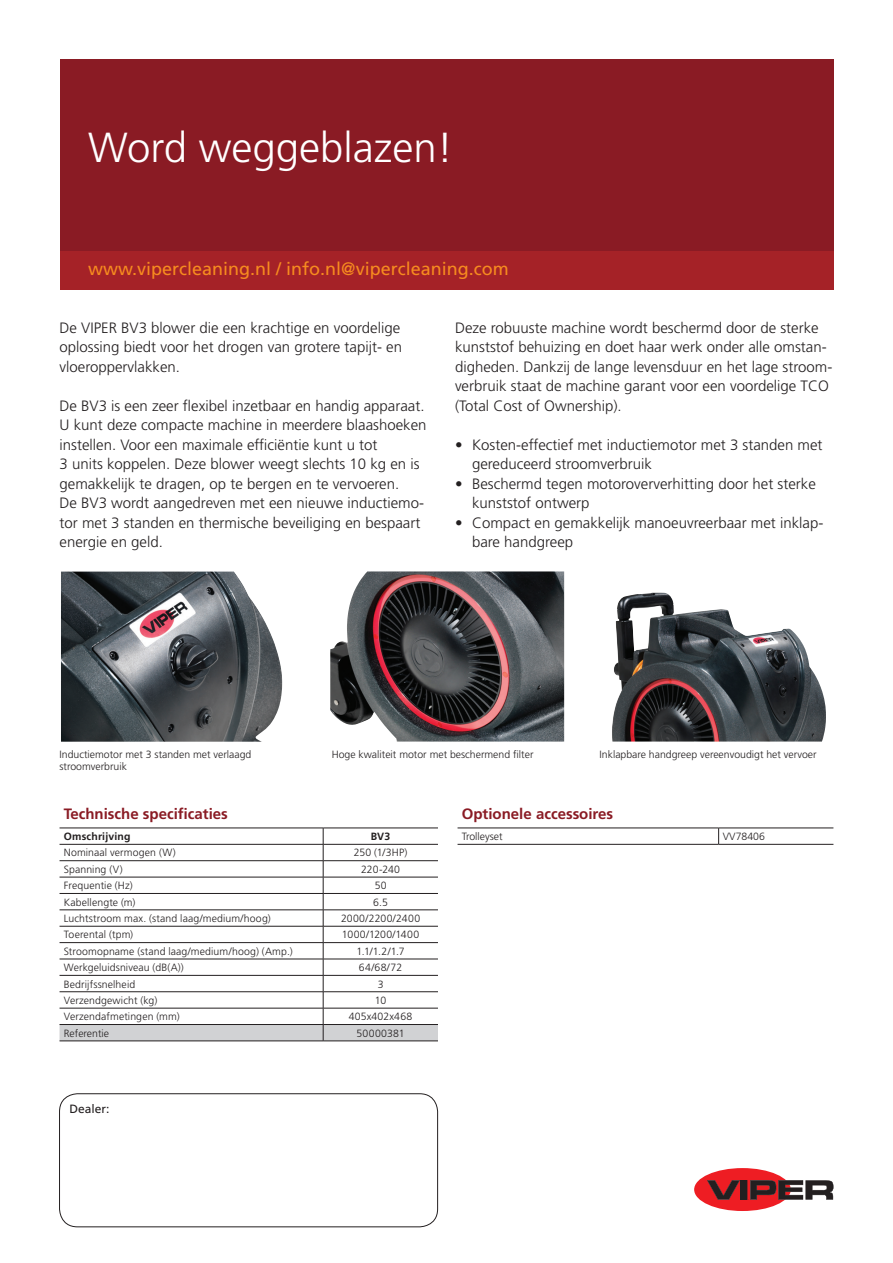
<style>
.page{position:relative;width:893px;height:1263px;background:#fff}
.page>*{position:absolute;margin:0;border:0;box-sizing:border-box;transform-origin:0 0}
.t1{font:300 42px "Frutiger LT Std";color:#fff}
.t2{font:18px "Frutiger LT Std";color:#f68b1f}
.t3{font:300 15px/19.5px "Frutiger LT Std";color:#231f20}
.t4{font:700 15px "Frutiger LT Std";color:#8a1b24}
.t5{font:12px "Frutiger LT Std";color:#231f20}
.t6{font:300 10.5px/12px "Frutiger LT Std";letter-spacing:.005em;color:#231f20}
.t7{font:300 10.5px "Frutiger LT Std";letter-spacing:.03em;color:#231f20}
.t8{font:700 10.5px "Frutiger LT Std";letter-spacing:.015em;color:#231f20}
</style>
<div class="page">
<div style="left:60px;top:251px;width:773px;height:38px;background:#a52227"></div>
<div style="left:694px;top:1168px;width:97px;height:43px;background:#ee1d23;border-radius:50%"></div>
<svg style="left:707px;top:1180px;width:126px;height:20px"></svg>
<div style="left:60px;top:60px;width:773px;height:191px;background:#8a1b24"></div>
<img style="left:61px;top:572px;width:221px;height:170px">
<img style="left:330px;top:571px;width:234px;height:170px">
<div style="left:59px;top:1093px;width:379px;height:134px;border:1px solid #231f20;border-radius:18px"></div>
<img style="left:612px;top:593px;width:214px;height:148px">
<svg style="left:60px;top:828px;width:378px;height:213px"></svg>
<hr style="left:60px;top:1041px;width:263px;height:1px;background:#231f20">
<hr style="left:323px;top:1041px;width:115px;height:1px;background:#231f20">
<hr style="left:458px;top:828px;width:261px;height:1px;background:#231f20">
<hr style="left:719px;top:828px;width:114px;height:1px;background:#231f20">
<svg style="left:718px;top:828px;width:1px;height:16px"></svg>
<hr style="left:458px;top:844px;width:261px;height:1px;background:#231f20">
<hr style="left:719px;top:844px;width:114px;height:1px;background:#231f20">
<h1 class="t1" style="left:88px;top:123px;width:366px">Word weggeblazen!</h1>
<p class="t2" style="left:88px;top:258px;width:422px">www.vipercleaning.nl / info.nl@vipercleaning.com</p>
<p class="t3" style="left:60px;top:318px;width:344px">De VIPER BV3 blower die een krachtige en voordelige oplossing biedt voor het drogen van grotere tapijt- en vloeroppervlakken.</p>
<p class="t3" style="left:60px;top:396px;width:369px">De BV3 is een zeer flexibel inzetbaar en handig apparaat.<br>U kunt deze compacte machine in meerdere blaashoeken instellen. Voor een maximale efficiëntie kunt u tot<br>3 units koppelen. Deze blower weegt slechts 10 kg en is gemakkelijk te dragen, op te bergen en te vervoeren.<br>De BV3 wordt aangedreven met een nieuwe inductiemo&shy;tor met 3 standen en thermische beveiliging en bespaart energie en geld.</p>
<p class="t3" style="left:455px;top:318px;width:379px">Deze robuuste machine wordt beschermd door de sterke kunststof behuizing en doet haar werk onder alle omstan&shy;digheden. Dankzij de lange levensduur en het lage stroom&shy;verbruik staat de machine garant voor een voordelige TCO (Total Cost of Ownership).</p>
<p class="t3" style="left:472px;top:435px;width:352px;text-indent:-17px">• Kosten-effectief met inductiemotor met 3 standen met gereduceerd stroomverbruik</p>
<p class="t3" style="left:472px;top:474px;width:345px;text-indent:-17px">• Beschermd tegen motoroververhitting door het sterke kunststof ontwerp</p>
<p class="t3" style="left:472px;top:513px;width:353px;text-indent:-17px">• Compact en gemakkelijk manoeuvreerbaar met inklap&shy;bare handgreep</p>
<p class="t6" style="left:60px;top:749px;width:193px">Inductiemotor met 3 standen met verlaagd stroomverbruik</p>
<p class="t6" style="left:332px;top:749px;width:203px">Hoge kwaliteit motor met beschermend filter</p>
<p class="t6" style="left:600px;top:749px;width:219px">Inklapbare handgreep vereenvoudigt het vervoer</p>
<p class="t4" style="left:64px;top:805px;width:166px">Technische specificaties</p>
<p class="t8" style="left:64px;top:830px;width:68px">Omschrijving</p>
<p class="t8" style="left:371px;top:830px;width:21px">BV3</p>
<p class="t6" style="left:64px;top:847px;width:113px">Nominaal vermogen (W)</p>
<p class="t6" style="left:354px;top:847px;width:55px">250 (1/3HP)</p>
<p class="t6" style="left:64px;top:863px;width:60px">Spanning (V)</p>
<p class="t6" style="left:361px;top:863px;width:41px">220-240</p>
<p class="t6" style="left:64px;top:880px;width:70px">Frequentie (Hz)</p>
<p class="t6" style="left:375px;top:880px;width:13px">50</p>
<p class="t6" style="left:64px;top:896px;width:73px">Kabellengte (m)</p>
<p class="t6" style="left:373px;top:896px;width:16px">6.5</p>
<p class="t6" style="left:64px;top:912px;width:209px">Luchtstroom max. (stand laag/medium/hoog)</p>
<p class="t7" style="left:341px;top:912px;width:81px">2000/2200/2400</p>
<p class="t6" style="left:64px;top:929px;width:71px">Toerental (tpm)</p>
<p class="t7" style="left:342px;top:929px;width:79px">1000/1200/1400</p>
<p class="t6" style="left:64px;top:945px;width:230px">Stroomopname (stand laag/medium/hoog) (Amp.)</p>
<p class="t6" style="left:356px;top:945px;width:50px">1.1/1.2/1.7</p>
<p class="t6" style="left:64px;top:962px;width:121px">Werkgeluidsniveau (dB(A))</p>
<p class="t6" style="left:359px;top:962px;width:45px">64/68/72</p>
<p class="t6" style="left:64px;top:978px;width:73px">Bedrijfssnelheid</p>
<p class="t6" style="left:378px;top:978px;width:7px">3</p>
<p class="t6" style="left:64px;top:994px;width:95px">Verzendgewicht (kg)</p>
<p class="t6" style="left:375px;top:994px;width:13px">10</p>
<p class="t6" style="left:64px;top:1011px;width:117px">Verzendafmetingen (mm)</p>
<p class="t6" style="left:349px;top:1011px;width:65px">405x402x468</p>
<p class="t6" style="left:64px;top:1027px;width:47px">Referentie</p>
<p class="t6" style="left:356px;top:1027px;width:50px">50000381</p>
<p class="t5" style="left:70px;top:1102px;width:42px">Dealer:</p>
<p class="t4" style="left:462px;top:805px;width:153px">Optionele accessoires</p>
<p class="t6" style="left:462px;top:830px;width:42px">Trolleyset</p>
<p class="t6" style="left:723px;top:830px;width:44px">VV78406</p>
</div>
